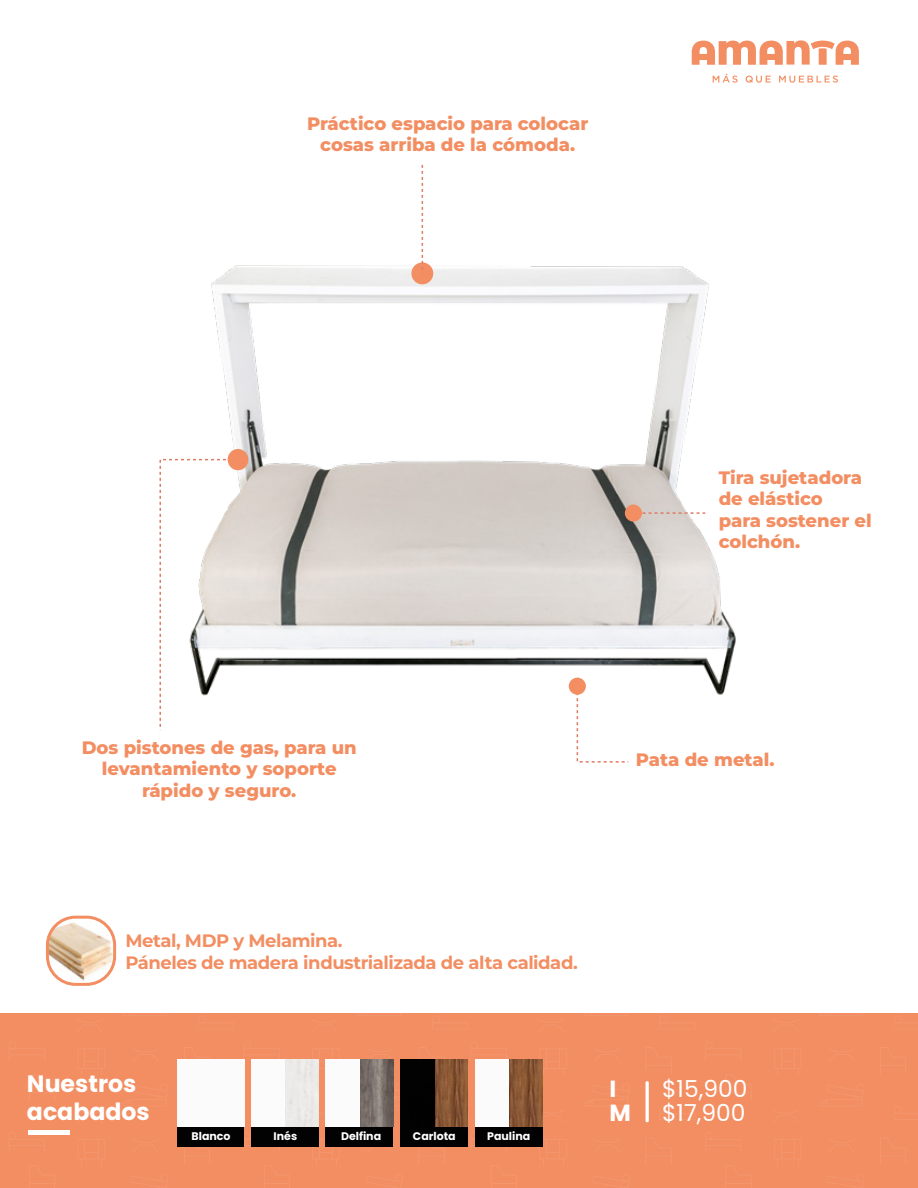
<style>
.page{position:relative;width:918px;height:1188px;background:#fff}
.page>*{position:absolute;margin:0;border:0;box-sizing:border-box;transform-origin:0 0}
.t1{font:700 23.7px/28.3px "Poppins";color:#fff}
.t2{font:23.4px/24.8px "Poppins";color:#fff}
.t3{font:700 23.4px/24.8px "Poppins";color:#fff}
.t4{font:800 18px/21.6px "Montserrat";color:#f38e62;text-align:center}
.t5{font:700 18px/21.6px "Montserrat";letter-spacing:-.025em;color:#f38e62}
.t6{font:700 10.95px "Poppins";color:#fff}
</style>
<div class="page">
<div style="left:0;top:1014px;width:918px;height:174px;background:#f38e62"></div>
<svg style="left:122px;top:1013px;width:46px;height:1px"></svg>
<svg style="left:357px;top:1013px;width:46px;height:2px"></svg>
<svg style="left:78px;top:1049px;width:27px;height:26px"></svg>
<svg style="left:9px;top:1043px;width:36px;height:17px"></svg>
<svg style="left:131px;top:1084px;width:36px;height:16px"></svg>
<svg style="left:29px;top:1076px;width:26px;height:25px"></svg>
<svg style="left:135px;top:1049px;width:23px;height:12px"></svg>
<svg style="left:319px;top:1049px;width:14px;height:26px"></svg>
<svg style="left:243px;top:1044px;width:37px;height:16px"></svg>
<svg style="left:393px;top:1083px;width:8px;height:23px"></svg>
<svg style="left:368px;top:1049px;width:26px;height:13px"></svg>
<svg style="left:325px;top:1109px;width:1px;height:14px"></svg>
<svg style="left:78px;top:1139px;width:27px;height:26px"></svg>
<svg style="left:9px;top:1132px;width:36px;height:19px"></svg>
<svg style="left:131px;top:1174px;width:37px;height:14px"></svg>
<svg style="left:29px;top:1165px;width:26px;height:23px"></svg>
<svg style="left:184px;top:1147px;width:26px;height:17px"></svg>
<svg style="left:316px;top:1139px;width:21px;height:26px"></svg>
<svg style="left:243px;top:1132px;width:37px;height:19px"></svg>
<svg style="left:366px;top:1174px;width:37px;height:14px"></svg>
<svg style="left:264px;top:1165px;width:26px;height:23px"></svg>
<svg style="left:418px;top:1154px;width:27px;height:10px"></svg>
<svg style="left:584px;top:1013px;width:46px;height:2px"></svg>
<svg style="left:819px;top:1013px;width:46px;height:2px"></svg>
<svg style="left:542px;top:1049px;width:24px;height:26px"></svg>
<svg style="left:470px;top:1044px;width:37px;height:16px"></svg>
<svg style="left:659px;top:1106px;width:36px;height:14px"></svg>
<svg style="left:584px;top:1086px;width:46px;height:20px"></svg>
<svg style="left:645px;top:1047px;width:27px;height:26px"></svg>
<svg style="left:595px;top:1049px;width:22px;height:9px"></svg>
<svg style="left:542px;top:1109px;width:22px;height:14px"></svg>
<svg style="left:774px;top:1049px;width:27px;height:26px"></svg>
<svg style="left:705px;top:1044px;width:36px;height:16px"></svg>
<svg style="left:894px;top:1106px;width:24px;height:14px"></svg>
<svg style="left:827px;top:1084px;width:37px;height:22px"></svg>
<svg style="left:725px;top:1081px;width:27px;height:20px"></svg>
<svg style="left:880px;top:1047px;width:26px;height:26px"></svg>
<svg style="left:834px;top:1049px;width:20px;height:7px"></svg>
<svg style="left:542px;top:1139px;width:22px;height:26px"></svg>
<svg style="left:470px;top:1132px;width:37px;height:19px"></svg>
<svg style="left:593px;top:1174px;width:36px;height:14px"></svg>
<svg style="left:491px;top:1165px;width:26px;height:23px"></svg>
<svg style="left:645px;top:1144px;width:27px;height:20px"></svg>
<svg style="left:774px;top:1139px;width:27px;height:26px"></svg>
<svg style="left:705px;top:1132px;width:36px;height:19px"></svg>
<svg style="left:827px;top:1174px;width:36px;height:14px"></svg>
<svg style="left:725px;top:1165px;width:27px;height:23px"></svg>
<svg style="left:880px;top:1138px;width:26px;height:26px"></svg>
<img style="left:211px;top:249px;width:525px;height:446px">
<svg style="left:713px;top:74px;width:25px;height:9px"></svg>
<svg style="left:746px;top:76px;width:25px;height:7px"></svg>
<svg style="left:779px;top:76px;width:59px;height:7px"></svg>
<svg style="left:692px;top:40px;width:167px;height:25px"></svg>
<div style="left:28px;top:1130px;width:42px;height:5px;background:#fff"></div>
<div style="left:177px;top:1127px;width:67px;height:20px;background:#020202"></div>
<div style="left:252px;top:1127px;width:67px;height:20px;background:#020202"></div>
<div style="left:326px;top:1127px;width:67px;height:20px;background:#020202"></div>
<div style="left:401px;top:1127px;width:67px;height:20px;background:#020202"></div>
<div style="left:475px;top:1127px;width:67px;height:20px;background:#020202"></div>
<img style="left:326px;top:1059px;width:67px;height:68px">
<img style="left:252px;top:1059px;width:67px;height:68px">
<div style="left:177px;top:1059px;width:67px;height:68px;background:#fbfbfb"></div>
<img style="left:401px;top:1059px;width:67px;height:68px">
<img style="left:509px;top:1059px;width:33px;height:68px">
<div style="left:475px;top:1059px;width:34px;height:68px;background:#fbfbfb"></div>
<img style="left:50px;top:917px;width:62px;height:65px">
<div style="left:46px;top:916px;width:70px;height:70px;border:3px solid #f38e62;border-radius:28px"></div>
<svg style="left:576px;top:685px;width:54px;height:78px"></svg>
<div style="left:569px;top:678px;width:17px;height:17px;background:#f38e62;border-radius:50%"></div>
<div style="left:625px;top:505px;width:17px;height:17px;background:#f38e62;border-radius:50%"></div>
<div style="left:411px;top:262px;width:22px;height:22px;background:#f38e62;border-radius:50%"></div>
<svg style="left:159px;top:448px;width:90px;height:283px"></svg>
<svg style="left:422px;top:165px;width:1px;height:105px"></svg>
<svg style="left:643px;top:512px;width:62px;height:2px"></svg>
<hr style="left:646px;top:1081px;width:3px;height:41px;background:#fff">
<p class="t4" style="left:307px;top:112px;width:283px">Práctico espacio para colocar cosas arriba de la cómoda.</p>
<p class="t4" style="left:719px;top:466px;width:155px;text-align:left">Tira sujetadora de elástico<br>para sostener el colchón.</p>
<p class="t4" style="left:82px;top:736px;width:276px">Dos pistones de gas, para un levantamiento y soporte rápido y seguro.</p>
<p class="t4" style="left:636px;top:748px;width:140px">Pata de metal.</p>
<p class="t5" style="left:125px;top:929px;width:454px">Metal, MDP y Melamina.<br>Páneles de madera industrializada de alta calidad.</p>
<h1 class="t1" style="left:27px;top:1069px;width:124px">Nuestros acabados</h1>
<p class="t6" style="left:192px;top:1130px;width:41px">Blanco</p>
<p class="t6" style="left:274px;top:1130px;width:25px">Inés</p>
<p class="t6" style="left:341px;top:1130px;width:42px">Delfina</p>
<p class="t6" style="left:413px;top:1130px;width:44px">Carlota</p>
<p class="t6" style="left:487px;top:1130px;width:45px">Paulina</p>
<p class="t3" style="left:610px;top:1076px;width:23px">I<br>M</p>
<p class="t2" style="left:662px;top:1076px;width:87px">$15,900 $17,900</p>
</div>
